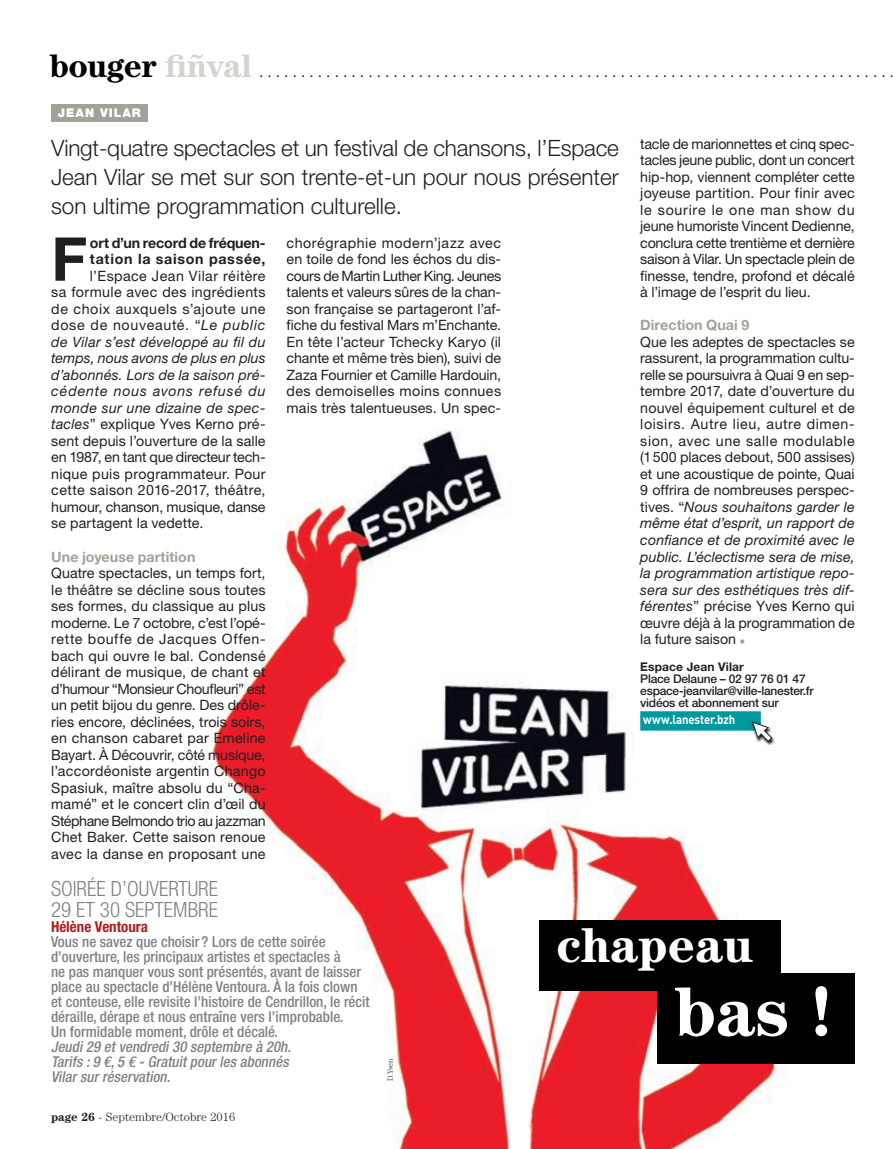
<style>
.page{position:relative;width:893px;height:1149px;background:#fff}
.page>*{position:absolute;margin:0;border:0;box-sizing:border-box;transform-origin:0 0}
.t1{font:700 70.65px "Century";color:#fff}
.t2{font:700 60.45px "Helvetica Neue LT Std";color:#231f20}
.t3{font:700 49.65px "Century";color:#fff}
.t4{font:700 33px "Century";letter-spacing:-.02em;color:#000}
.t5{font:300 22.5px/28.5px "Helvetica Neue LT Std";color:#231f20;text-align:justify}
.t6{font:300 condensed 21px/21px "Helvetica Neue LT Std";color:#808285}
.t7{font:500 condensed 15px/15px "Helvetica Neue LT Std";color:#808285}
.t8{font:italic 500 condensed 15px/15px "Helvetica Neue LT Std";color:#808285}
.t9{font:700 condensed 15px "Helvetica Neue LT Std";color:#af1e22}
.t10{font:14.25px/16.5px "Helvetica Neue LT Std";letter-spacing:.005em;color:#231f20;text-align:justify}
.t11{font:700 14.25px/16.5px "Helvetica Neue LT Std";letter-spacing:.045em;color:#231f20}
.t12{font:700 14.25px "Helvetica Neue LT Std";color:#a0a397}
.t13{font:700 12.6px "DIN";letter-spacing:-.01em;color:#fff;scale:.9 1}
.t14{font:500 12px/12px "Helvetica Neue LT Std";letter-spacing:-.02em;color:#231f20}
.t15{font:300 12px "Century";color:#231f20}
.t16{font:700 12px "Helvetica Neue LT Std";letter-spacing:.01em;color:#231f20}
.t17{font:900 12px "Helvetica Neue LT Std";letter-spacing:.08em;color:#fff}
.t18{font:300 7.5px "Century";color:#231f20}
.s1{color:#d4d3cd}
.s2{font-style:italic}
.s3{font-family:"Le Monde Journal";font-size:17.4px;color:#a0a397}
.s4{font-weight:700}
</style>
<div class="page">
<img style="left:204px;top:430px;width:585px;height:718px">
<div style="left:632px;top:442px;width:240px;height:208px;background:#fff"></div>
<div style="left:51px;top:104px;width:96px;height:17px;background:#a0a397"></div>
<div style="left:539px;top:920px;width:242px;height:70px;background:#000"></div>
<div style="left:657px;top:972px;width:198px;height:91px;background:#000"></div>
<img style="left:751px;top:721px;width:24px;height:24px">
<svg style="left:640px;top:711px;width:132px;height:30px"></svg>
<h3 class="t4" style="left:49px;top:46px;width:204px">bouger <span class="s1">fiñval</span></h3>
<p class="t17" style="left:58px;top:106px;width:85px">JEAN VILAR</p>
<h3 class="t5" style="left:51px;top:134px;width:569px">Vingt-quatre spectacles et un festival de chansons, l’Espace Jean Vilar se met sur son trente-et-un pour nous présenter son ultime programmation culturelle.</h3>
<p class="t10" style="left:287px;top:234px;width:216px">chorégraphie modern’jazz avec en toile de fond les échos du dis&shy;cours de Martin Luther King. Jeunes talents et valeurs sûres de la chan&shy;son française se partageront l’af&shy;fiche du festival Mars m’Enchante.<br>En tête l’acteur Tchecky Karyo (il chante et même très bien), suivi de Zaza Fournier et Camille Hardouin, des demoiselles moins connues mais très talentueuses. Un spec-</p>
<h2 class="t2" style="left:51px;top:222px;width:37px">F</h2>
<p class="t11" style="left:90px;top:234px;width:177px">ort d’un record de fréquen&shy;tation la saison passée,</p>
<p class="t10" style="left:51px;top:267px;width:216px;text-indent:39px">l’Espace Jean Vilar réitère sa formule avec des ingrédients de choix auxquels s’ajoute une dose de nouveauté. “<span class="s2">Le public de Vilar s’est développé au fil du temps, nous avons de plus en plus d’abonnés. Lors de la saison pré&shy;cédente nous avons refusé du monde sur une dizaine de spec&shy;tacles</span>” explique Yves Kerno pré&shy;sent depuis l’ouverture de la salle en 1987, en tant que directeur tech&shy;nique puis programmateur. Pour cette saison 2016-2017, théâtre, humour, chanson, musique, danse se partagent la vedette.</p>
<p class="t12" style="left:51px;top:547px;width:146px">Une joyeuse partition</p>
<p class="t10" style="left:51px;top:564px;width:216px">Quatre spectacles, un temps fort, le théâtre se décline sous toutes ses formes, du classique au plus moderne. Le 7 octobre, c’est l’opé&shy;rette bouffe de Jacques Offen&shy;bach qui ouvre le bal. Condensé délirant de musique, de chant et d’humour “Monsieur Choufleuri” est un petit bijou du genre. Des drôle&shy;ries encore, déclinées, trois soirs, en chanson cabaret par Emeline Bayart. À Découvrir, côté musique, l’accordéoniste argentin Chango Spasiuk, maître absolu du “Cha&shy;mamé” et le concert clin d’œil du Stéphane Belmondo trio au jazzman Chet Baker. Cette saison renoue avec la danse en proposant une</p>
<p class="t10" style="left:640px;top:135px;width:216px">tacle de marionnettes et cinq spec&shy;tacles jeune public, dont un concert hip-hop, viennent compléter cette joyeuse partition. Pour finir avec le sourire le one man show du jeune humoriste Vincent Dedienne, conclura cette trentième et dernière saison à Vilar. Un spectacle plein de finesse, tendre, profond et décalé à l’image de l’esprit du lieu.</p>
<p class="t12" style="left:640px;top:316px;width:110px">Direction Quai 9</p>
<p class="t10" style="left:640px;top:333px;width:216px">Que les adeptes de spectacles se rassurent, la programmation cultu&shy;relle se poursuivra à Quai 9 en sep&shy;tembre 2017, date d’ouverture du nouvel équipement culturel et de loisirs. Autre lieu, autre dimen&shy;sion, avec une salle modulable (1 500 places debout, 500 assises) et une acoustique de pointe, Quai 9 offrira de nombreuses perspec&shy;tives. “<span class="s2">Nous souhaitons garder le même état d’esprit, un rapport de confiance et de proximité avec le public. L’éclectisme sera de mise, la programmation artistique repo&shy;sera sur des esthétiques très dif&shy;férentes</span>” précise Yves Kerno qui œuvre déjà à la programmation de la future saison <span class="s3">•</span></p>
<p class="t16" style="left:640px;top:659px;width:105px">Espace Jean Vilar</p>
<p class="t14" style="left:640px;top:672px;width:175px">Place Delaune – 02 97 76 01 47 espace-jeanvilar@ville-lanester.fr vidéos et abonnement sur</p>
<p class="t13" style="left:643px;top:711px;width:104px">www.lanester.bzh</p>
<h3 class="t6" style="left:51px;top:877px;width:169px">SOIRÉE D’OUVERTURE<br>29 ET 30 SEPTEMBRE</h3>
<p class="t9" style="left:51px;top:916px;width:99px">Hélène Ventoura</p>
<p class="t7" style="left:51px;top:933px;width:320px">Vous ne savez que choisir ? Lors de cette soirée d’ouverture, les principaux artistes et spectacles à<br>ne pas manquer vous sont présentés, avant de laisser place au spectacle d’Hélène Ventoura. À la fois clown et conteuse, elle revisite l’histoire de Cendrillon, le récit déraille, dérape et nous entraîne vers l’improbable.<br>Un formidable moment, drôle et décalé.</p>
<p class="t8" style="left:51px;top:1038px;width:245px">Jeudi29 etvendredi30 septembre à 20h.<br>Tarifs :9 €,5 € -Gratuitpourles abonnés<br>Vilarsurréservation.</p>
<p class="t15" style="left:51px;top:1109px;width:186px"><span class="s4">page 26</span> - Septembre/Octobre 2016</p>
<p class="t18" style="left:386px;top:1080px;width:24px;rotate:-90deg">D.Yven</p>
<h3 class="t3" style="left:556px;top:915px;width:198px">chapeau</h3>
<h1 class="t1" style="left:674px;top:969px;width:160px">bas !</h1>
</div>
